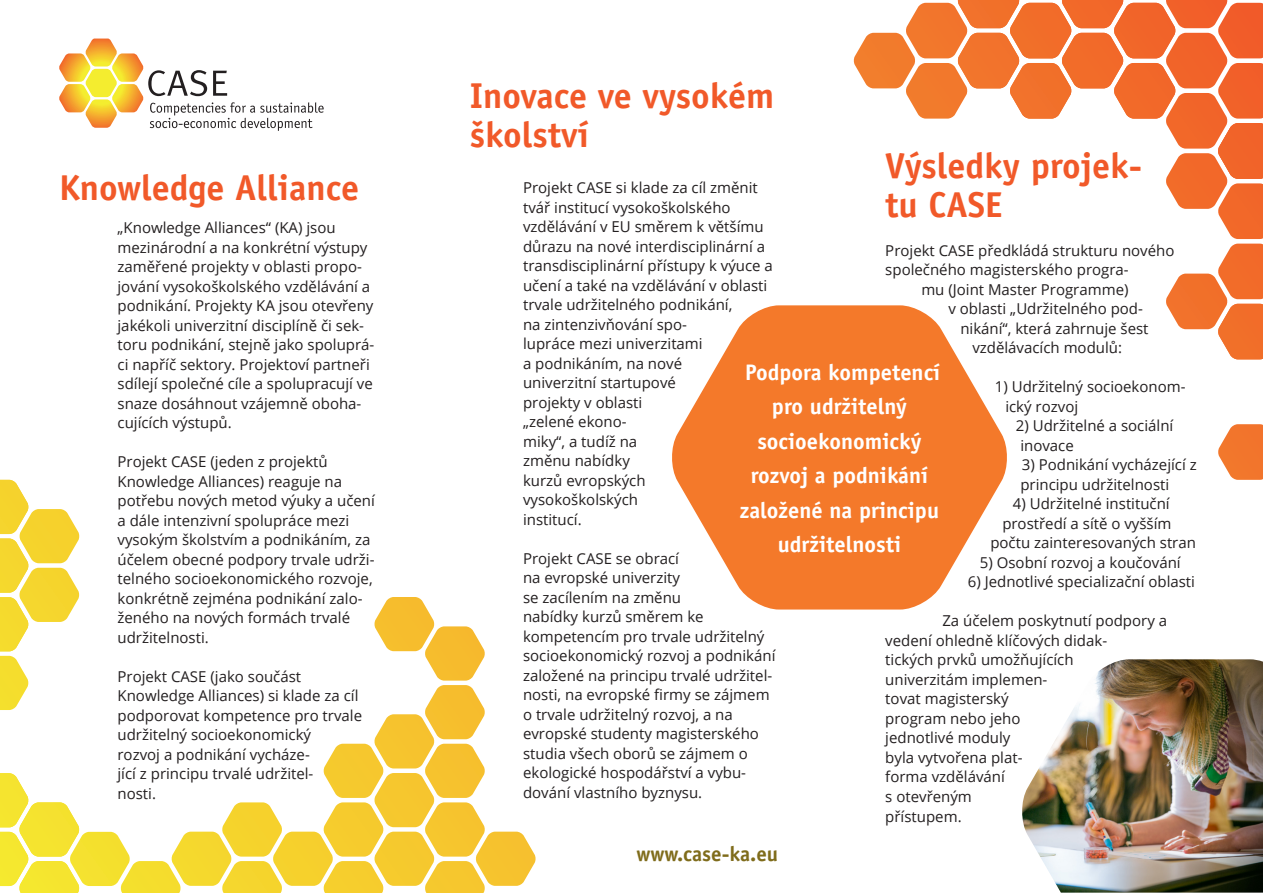
<style>
.page{position:relative;width:1263px;height:893px;background:#fff}
.page>*{position:absolute;margin:0;border:0;box-sizing:border-box;transform-origin:0 0}
.t1{font:700 36px/39px "Officina Sans Std";color:#f15929}
.t2{font:700 22.5px/34.5px "Officina Sans Std";color:#fff;text-align:center}
.t3{font:700 21px "Officina Sans Std";color:#7f6c1b}
.t4{font:15px/19.5px "Open Sans";color:#231f20}
</style>
<div class="page">
<svg style="left:672px;top:305px;width:335px;height:304px;fill:#f4792a"></svg>
<svg style="left:0;top:480px;width:536px;height:413px"></svg>
<img style="left:1022px;top:659px;width:241px;height:234px">
<svg style="left:59px;top:39px;width:265px;height:92px"></svg>
<svg style="left:853px;top:0;width:410px;height:359px"></svg>
<svg style="left:1218px;top:424px;width:45px;height:56px;background:#f48b4e"></svg>
<p class="t1" style="left:59px;top:168px;width:302px">Knowledge Alliance</p>
<p class="t4" style="left:118px;top:218px;width:258px">„Knowledge Alliances“ (KA) jsou mezinárodní a na konkrétní výstupy zaměřené projekty v oblasti propo&shy;jování vysokoškolského vzdělávání a podnikání. Projekty KA jsou otevřeny jakékoli univerzitní disciplíně či sek&shy;toru podnikání, stejně jako spoluprá&shy;ci napříč sektory. Projektoví partneři sdílejí společné cíle a spolupracují ve snaze dosáhnout vzájemně oboha&shy;cujících výstupů.</p>
<p class="t4" style="left:118px;top:452px;width:259px">Projekt CASE (jeden z projektů<br>Knowledge Alliances) reaguje na potřebu nových metod výuky a učení a dále intenzivní spolupráce mezi vysokým školstvím a podnikáním, za účelem obecné podpory trvale udrži&shy;telného socioekonomického rozvoje, konkrétně zejména podnikání zalo&shy;ženého na nových formách trvalé udržitelnosti.</p>
<p class="t4" style="left:118px;top:666px;width:246px">Projekt CASE (jako součást<br>Knowledge Alliances) si klade za cíl podporovat kompetence pro trvale udržitelný socioekonomický<br>rozvoj a podnikání vycháze-<br>jící z principu trvalé udržitel-<br>nosti.</p>
<p class="t1" style="left:470px;top:76px;width:306px">Inovace ve vysokém školství</p>
<p class="t4" style="left:523px;top:178px;width:251px">Projekt CASE si klade za cíl změnit tvář institucí vysokoškolského vzdělávání v EU směrem k většímu důrazu na nové interdisciplinární a transdisciplinární přístupy k výuce a učení a také na vzdělávání v oblasti trvale udržitelného podnikání,<br>na zintenzivňování spo-<br>lupráce mezi univerzitami<br>a podnikáním, na nové<br>univerzitní startupové<br>projekty v oblasti<br>„zelené ekono-<br>miky“, a tudíž na<br>změnu nabídky<br>kurzů evropských<br>vysokoškolských<br>institucí.</p>
<p class="t4" style="left:523px;top:548px;width:254px">Projekt CASE se obrací<br>na evropské univerzity<br>se zacílením na změnu<br>nabídky kurzů směrem ke kompetencím pro trvale udržitelný socioekonomický rozvoj a podnikání založené na principu trvalé udržitel&shy;nosti, na evropské firmy se zájmem o trvale udržitelný rozvoj, a na evropské studenty magisterského studia všech oborů se zájmem o ekologické hospodářství a vybu&shy;dování vlastního byznysu.</p>
<p class="t1" style="left:885px;top:146px;width:258px">Výsledky projek&shy;tu CASE</p>
<p class="t4" style="left:885px;top:240px;width:291px">Projekt CASE předkládá strukturu nového</p>
<p class="t4" style="left:885px;top:260px;width:245px">společného magisterského progra-</p>
<p class="t4" style="left:921px;top:279px;width:209px">mu (Joint Master Programme)</p>
<p class="t4" style="left:948px;top:299px;width:196px">v oblasti „Udržitelného pod-</p>
<p class="t4" style="left:960px;top:318px;width:190px">nikání“, která zahrnuje šest</p>
<p class="t4" style="left:972px;top:338px;width:151px">vzdělávacích modulů:</p>
<p class="t4" style="left:1005px;top:377px;width:182px;text-indent:-10px">1) Udržitelný socioekonom&shy;ický rozvoj</p>
<p class="t4" style="left:1020px;top:416px;width:155px;text-indent:-4px">2) Udržitelné a sociální inovace</p>
<p class="t4" style="left:1020px;top:455px;width:178px">3) Podnikání vycházející z principu udržitelnosti</p>
<p class="t4" style="left:1013px;top:494px;width:158px">4) Udržitelné instituční</p>
<p class="t4" style="left:1002px;top:513px;width:171px">prostředí a sítě o vyšším</p>
<p class="t4" style="left:990px;top:533px;width:207px">počtu zainteresovaných stran</p>
<p class="t4" style="left:980px;top:552px;width:202px">5) Osobní rozvoj a koučování</p>
<p class="t4" style="left:968px;top:572px;width:229px">6) Jednotlivé specializační oblasti</p>
<p class="t4" style="left:885px;top:611px;width:283px;text-indent:57px">Za účelem poskytnutí podpory a vedení ohledně klíčových didak-<br>tických prvků umožňujících<br>univerzitám implemen-<br>tovat magisterský<br>program nebo jeho<br>jednotlivé moduly<br>byla vytvořena plat-<br>forma vzdělávání<br>s otevřeným<br>přístupem.</p>
<p class="t2" style="left:740px;top:354px;width:202px">Podpora kompetencí pro udržitelný socioekonomický rozvoj a podnikání založené na principu udržitelnosti</p>
<p class="t3" style="left:636px;top:841px;width:143px">www.case-ka.eu</p>
</div>
